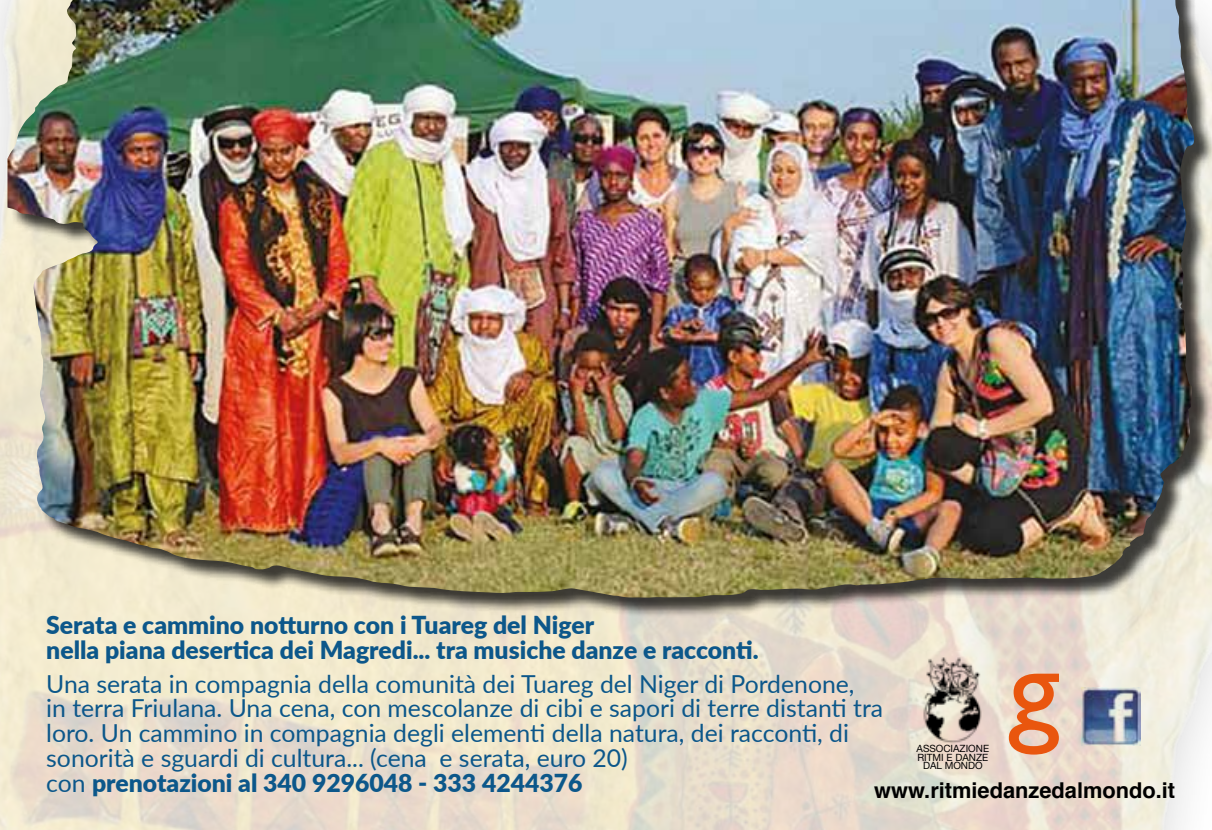
<style>
.page{position:relative;width:1212px;height:830px;background:#fff}
.page>*{position:absolute;margin:0;border:0;box-sizing:border-box;transform-origin:0 0}
.t1{font:24.75px/24.8px "Lato";color:#0c578a}
.t2{font:900 24.75px/24.8px "Lato";color:#0c578a}
.t3{font:700 21.82px "Helvetica";color:#000}
.t4{font:9.9px/8.5px "Helvetica Neue";color:#000;text-align:center}
.s1{font-weight:900}
</style>
<div class="page">
<img style="left:0;top:0;width:1212px;height:829px">
<img style="left:1082px;top:686px;width:58px;height:59px">
<svg style="left:1009px;top:673px;width:50px;height:81px;background:#e9976c"></svg>
<img style="left:920px;top:653px;width:65px;height:90px">
<div style="left:10px;top:0;width:1202px;height:618px;background:#000;opacity:.75"></div>
<img style="left:7px;top:0;width:160px;height:550px">
<p class="t2" style="left:46px;top:611px;width:714px">Serata e cammino notturno con i Tuareg del Niger<br>nella piana desertica dei Magredi... tra musiche danze e racconti.</p>
<p class="t1" style="left:46px;top:669px;width:838px">Una serata in compagnia della comunità dei Tuareg del Niger di Pordenone,<br>in terra Friulana. Una cena, con mescolanze di cibi e sapori di terre distanti tra loro. Un cammino in compagnia degli elementi della natura, dei racconti, di sonorità e sguardi di cultura... (cena e serata, euro 20)<br>con <span class="s1">prenotazioni al 340 9296048 - 333 4244376</span></p>
<p class="t4" style="left:916px;top:743px;width:74px">ASSOCIAZIONE<br>RITMI E DANZE<br>DAL MONDO</p>
<p class="t3" style="left:874px;top:772px;width:302px">www.ritmiedanzedalmondo.it</p>
</div>
